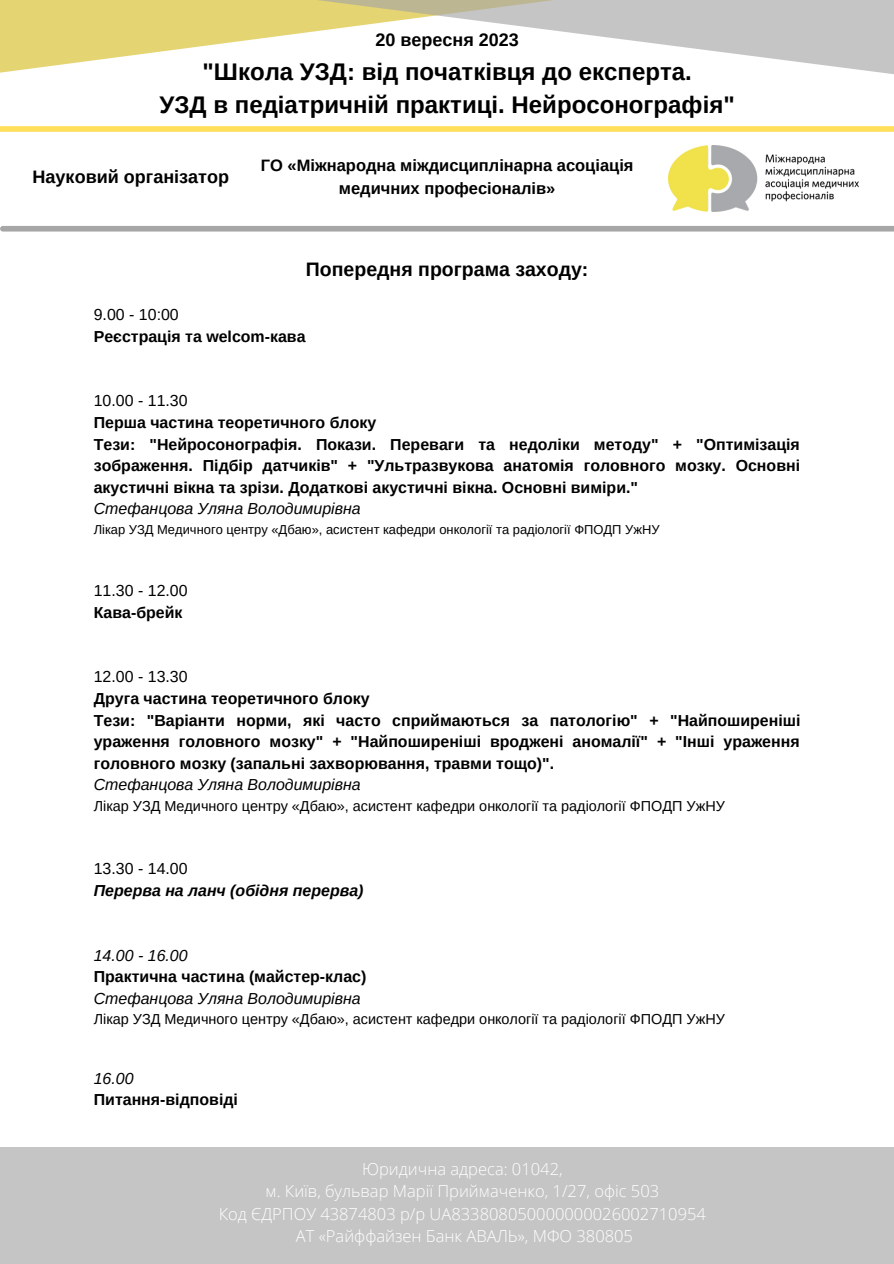
<style>
.page{position:relative;width:894px;height:1264px;background:#fff}
.page>*{position:absolute;margin:0;border:0;box-sizing:border-box;transform-origin:0 0}
.t1{font:700 24px "Arimo";color:#000}
.t2{font:700 19.5px "Arimo";color:#000}
.t3{font:700 18px "Arimo";color:#000}
.t4{font:300 16.5px "Open Sans";color:#fff}
.t5{font:700 16.5px "Arimo";color:#000}
.t6{font:700 15.9px/21.6px "Arimo";color:#000;text-align:justify}
.t7{font:italic 15.9px "Arimo";color:#000}
.t8{font:15.9px "Arimo";color:#000}
.t9{font:italic 700 15.9px "Arimo";color:#000}
.t10{font:14.4px "Arimo";color:#000}
.t11{font:12.9px "Arimo";color:#000}
</style>
<div class="page">
<div style="left:0;top:0;width:45px;height:73px;background:#e5d472"></div>
<svg style="left:45px;top:0;width:848px;height:74px"></svg>
<div style="left:0;top:126px;width:893px;height:6px;background:#ffde59"></div>
<div style="left:3px;top:226px;width:890px;height:5px;background:#a6a6a6"></div>
<img style="left:668px;top:146px;width:190px;height:65px">
<div style="left:0;top:1147px;width:893px;height:116px;background:#c5c5c5"></div>
<p class="t3" style="left:375px;top:30px;width:145px">20 вересня 2023</p>
<p class="t1" style="left:202px;top:59px;width:490px">"Школа УЗД: від початківця до експерта.</p>
<p class="t1" style="left:160px;top:91px;width:576px">УЗД в педіатричній практиці. Нейросонографія"</p>
<p class="t3" style="left:33px;top:166px;width:198px">Науковий організатор</p>
<p class="t5" style="left:261px;top:156px;width:374px">ГО «Міжнародна міждисциплінарна асоціація</p>
<p class="t5" style="left:339px;top:179px;width:218px">медичних професіоналів»</p>
<p class="t2" style="left:306px;top:258px;width:284px">Попередня програма заходу:</p>
<p class="t8" style="left:94px;top:306px;width:86px">9.00 - 10:00</p>
<p class="t6" style="left:94px;top:325px;width:213px">Реєстрація та welcom-кава</p>
<p class="t8" style="left:94px;top:392px;width:95px">10.00 - 11.30</p>
<p class="t6" style="left:94px;top:411px;width:284px">Перша частина теоретичного блоку</p>
<p class="t6" style="left:94px;top:433px;width:707px">Тези: "Нейросонографія. Покази. Переваги та недоліки методу" + "Оптимізація зображення. Підбір датчиків" + "Ультразвукова анатомія головного мозку. Основні акустичні вікна та зрізи. Додаткові акустичні вікна. Основні виміри."</p>
<p class="t7" style="left:94px;top:500px;width:268px">Стефанцова Уляна Володимирівна</p>
<p class="t11" style="left:94px;top:522px;width:567px">Лікар УЗД Медичного центру «Дбаю», асистент кафедри онкології та радіології ФПОДП УжНУ</p>
<p class="t8" style="left:94px;top:581px;width:95px">11.30 - 12.00</p>
<p class="t6" style="left:94px;top:601px;width:90px">Кава-брейк</p>
<p class="t8" style="left:94px;top:668px;width:95px">12.00 - 13.30</p>
<p class="t6" style="left:94px;top:687px;width:277px">Друга частина теоретичного блоку</p>
<p class="t6" style="left:94px;top:709px;width:708px">Тези: "Варіанти норми, які часто сприймаються за патологію" + "Найпоширеніші ураження головного мозку" + "Найпоширеніші вроджені аномалії" + "Інші ураження головного мозку (запальні захворювання, травми тощо)".</p>
<p class="t7" style="left:94px;top:775px;width:268px">Стефанцова Уляна Володимирівна</p>
<p class="t10" style="left:94px;top:797px;width:632px">Лікар УЗД Медичного центру «Дбаю», асистент кафедри онкології та радіології ФПОДП УжНУ</p>
<p class="t8" style="left:94px;top:860px;width:95px">13.30 - 14.00</p>
<p class="t9" style="left:94px;top:881px;width:271px">Перерва на ланч (обідня перерва)</p>
<p class="t7" style="left:94px;top:946px;width:95px">14.00 - 16.00</p>
<p class="t6" style="left:94px;top:965px;width:274px">Практична частина (майстер-клас)</p>
<p class="t7" style="left:94px;top:989px;width:268px">Стефанцова Уляна Володимирівна</p>
<p class="t10" style="left:94px;top:1011px;width:632px">Лікар УЗД Медичного центру «Дбаю», асистент кафедри онкології та радіології ФПОДП УжНУ</p>
<p class="t7" style="left:94px;top:1069px;width:41px">16.00</p>
<p class="t6" style="left:94px;top:1088px;width:146px">Питання-відповіді</p>
<p class="t4" style="left:362px;top:1157px;width:202px">Юридична адреса: 01042,</p>
<p class="t4" style="left:265px;top:1179px;width:395px">м. Київ, бульвар Марії Приймаченко, 1/27, офіс 503</p>
<p class="t4" style="left:219px;top:1202px;width:488px">Код ЄДРПОУ 43874803 р/р UA833808050000000026002710954</p>
<p class="t4" style="left:296px;top:1224px;width:338px">АТ «Райффайзен Банк АВАЛЬ», МФО 380805</p>
</div>
